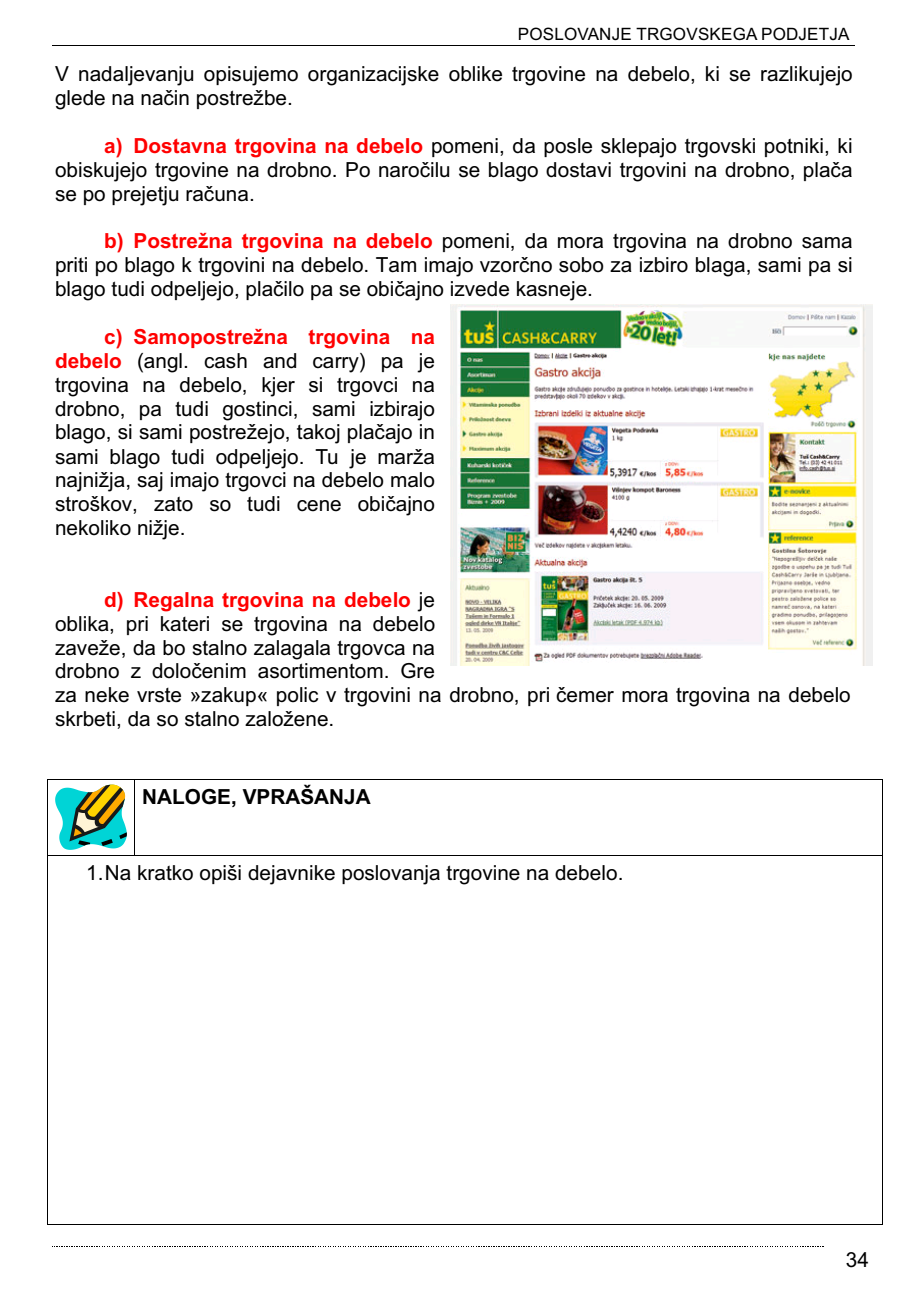
<style>
.page{position:relative;width:920px;height:1290px;background:#fff}
.page>*{position:absolute;margin:0;border:0;box-sizing:border-box;transform-origin:0 0}
.t1{font:20.7px/23.9px "Arial";color:#000;text-align:justify}
.t2{font:700 20.7px "Arial";color:#000}
.t3{font:17.1px "Arial";letter-spacing:.01em;color:#000}
.s1{font-weight:700;color:#f00}
</style>
<div class="page">
<hr style="left:53px;top:45px;width:802px;height:1px;background:#000">
<svg style="left:54px;top:1246px;width:770px;height:1px"></svg>
<svg style="left:55px;top:785px;width:72px;height:65px"></svg>
<hr style="left:48px;top:779px;width:86px;height:1px;background:#000">
<hr style="left:135px;top:779px;width:747px;height:1px;background:#000">
<hr style="left:47px;top:785px;width:1px;height:70px;background:#000">
<hr style="left:134px;top:785px;width:1px;height:70px;background:#000">
<hr style="left:882px;top:785px;width:1px;height:70px;background:#000">
<hr style="left:48px;top:855px;width:86px;height:1px;background:#000">
<hr style="left:135px;top:855px;width:747px;height:1px;background:#000">
<hr style="left:47px;top:861px;width:1px;height:363px;background:#000">
<hr style="left:48px;top:1224px;width:834px;height:1px;background:#000">
<hr style="left:882px;top:861px;width:1px;height:363px;background:#000">
<img style="left:451px;top:305px;width:421px;height:360px">
<p class="t3" style="left:518px;top:27px;width:333px">POSLOVANJE TRGOVSKEGA PODJETJA</p>
<p class="t1" style="left:55px;top:64px;width:799px">V nadaljevanju opisujemo organizacijske oblike trgovine na debelo, ki se razlikujejo glede na način postrežbe.</p>
<p class="t1" style="left:55px;top:136px;width:799px;text-indent:49px"><span class="s1">a) Dostavna trgovina na debelo</span> pomeni, da posle sklepajo trgovski potniki, ki obiskujejo trgovine na drobno. Po naročilu se blago dostavi trgovini na drobno, plača se po prejetju računa.</p>
<p class="t1" style="left:55px;top:231px;width:799px;text-indent:49px"><span class="s1">b) Postrežna trgovina na debelo</span> pomeni, da mora trgovina na drobno sama priti po blago k trgovini na debelo. Tam imajo vzorčno sobo za izbiro blaga, sami pa si blago tudi odpeljejo, plačilo pa se običajno izvede kasneje.</p>
<p class="t1" style="left:55px;top:327px;width:382px;text-indent:49px"><span class="s1">c) Samopostrežna trgovina na debelo</span> (angl. cash and carry) pa je trgovina na debelo, kjer si trgovci na drobno, pa tudi gostinci, sami izbirajo blago, si sami postrežejo, takoj plačajo in sami blago tudi odpeljejo. Tu je marža najnižja, saj imajo trgovci na debelo malo stroškov, zato so tudi cene običajno nekoliko nižje.</p>
<p class="t1" style="left:55px;top:589px;width:797px;text-align:left;text-indent:49px"><span class="s1">d) Regalna trgovina na debelo</span> je<br>oblika, pri kateri se trgovina na debelo<br>zaveže, da bo stalno zalagala trgovca na<br>drobno z določenim asortimentom. Gre<br>za neke vrste »zakup« polic v trgovini na drobno, pri čemer mora trgovina na debelo skrbeti, da so stalno založene.</p>
<p class="t2" style="left:142px;top:789px;width:230px">NALOGE, VPRAŠANJA</p>
<p class="t1" style="left:86px;top:863px;width:539px">1.Na kratko opiši dejavnike poslovanja trgovine na debelo.</p>
<p class="t1" style="left:846px;top:1250px;width:25px">34</p>
</div>
